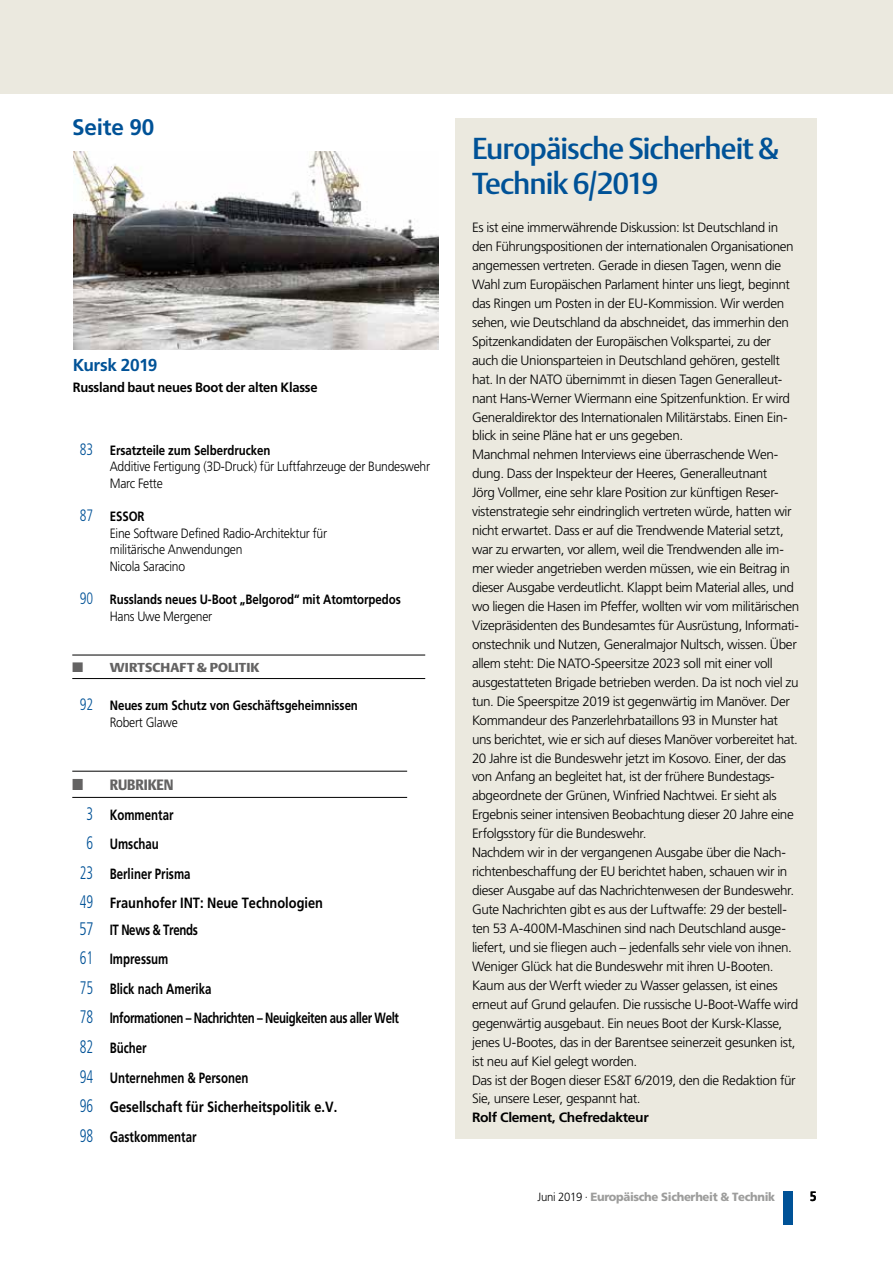
<style>
.page{position:relative;width:893px;height:1263px;background:#fff}
.page>*{position:absolute;margin:0;border:0;box-sizing:border-box;transform-origin:0 0}
.t1{font:30px/35.4px "DTL Argo T Medium";letter-spacing:-.035em;color:#005297}
.t2{font:700 22.5px "Frutiger LT Pro";letter-spacing:-.01em;color:#005297}
.t3{font:700 17.25px "Frutiger LT Pro";letter-spacing:-.025em;color:#005297}
.t4{font:700 14.85px/29.5px "Frutiger LT Pro";color:#000;scale:.77 1}
.t5{font:700 14.85px "Frutiger LT Pro";color:#000;scale:.86 1}
.t6{font:14.85px "DTL Argo T Black";letter-spacing:-.005em;color:#646363;scale:.91 1}
.t7{font:300 13.5px/18.9px "Frutiger LT Pro";letter-spacing:-.025em;color:#000}
.t8{font:300 13.5px/16.5px "Frutiger LT Pro";letter-spacing:-.025em;color:#000;scale:.9 1}
.t9{font:700 13.5px/16.5px "Frutiger LT Pro";letter-spacing:-.005em;color:#000;scale:.85 1}
.t10{font:700 13.5px "Frutiger LT Pro";letter-spacing:-.005em;color:#000;scale:.96 1}
.t11{font:700 13.5px "Frutiger LT Pro";letter-spacing:-.025em;color:#000}
.t12{font:700 13.5px "Frutiger";color:#000;scale:.9 1}
.t13{font:12.9px "DTL Argo T Black";letter-spacing:.01em;color:#646363;scale:1.05 1}
.t14{font:900 11.85px "Frutiger";letter-spacing:-.03em;color:#9d9d9c;scale:.96 1}
.s1{font-family:"Frutiger";font-stretch:condensed;font-size:16.5px;color:#005297}
.s2{font-weight:700}
.s3{font-family:"Frutiger";font-weight:300;font-stretch:condensed;font-size:16.5px;color:#005297}
.s4{font-weight:300}
.s5{font-family:"Frutiger";font-weight:300;font-stretch:condensed;font-size:18.15px;color:#005297}
.s6{font-family:"Frutiger LT Pro";font-weight:300;color:#000}
</style>
<div class="page">
<div style="left:0;top:0;width:893px;height:94px;background:#ebe9df"></div>
<div style="left:783px;top:1191px;width:9px;height:33px;background:#005297"></div>
<img style="left:73px;top:152px;width:365px;height:198px">
<hr style="left:72px;top:771px;width:335px;height:1px;background:#000">
<hr style="left:72px;top:797px;width:335px;height:1px;background:#000">
<div style="left:455px;top:119px;width:361px;height:1020px;background:#ebe9df"></div>
<hr style="left:72px;top:655px;width:353px;height:1px;background:#000">
<hr style="left:72px;top:678px;width:353px;height:1px;background:#000">
<h2 class="t2" style="left:72px;top:114px;width:83px">Seite 90</h2>
<p class="t3" style="left:73px;top:355px;width:86px">Kursk 2019</p>
<p class="t10" style="left:73px;top:379px;width:256px">Russland baut neues Boot der alten Klasse</p>
<p class="t8" style="left:110px;top:442px;width:357px;text-indent:-30px"><span class="s1">83</span> <span class="s2">Ersatzteile zum Selberdrucken<br></span>Additive Fertigung (3D-Druck) für Luftfahrzeuge der Bundeswehr<br>Marc Fette</p>
<p class="t8" style="left:110px;top:508px;width:243px;text-indent:-30px"><span class="s1">87</span> <span class="s2">ESSOR<br></span>Eine Software Defined Radio-Architektur für militärische Anwendungen<br>Nicola Saracino</p>
<p class="t9" style="left:110px;top:591px;width:344px;text-indent:-30px"><span class="s3">90</span> Russlands neues U-Boot „Belgorod“ mit Atomtorpedos<br><span class="s4">Hans Uwe Mergener</span></p>
<p class="t13" style="left:110px;top:660px;width:144px">WIRTSCHAFT &amp; POLITIK</p>
<p class="t9" style="left:110px;top:697px;width:293px;text-indent:-30px"><span class="s3">92</span> Neues zum Schutz von Geschäftsgeheimnissen<br><span class="s4">Robert Glawe</span></p>
<p class="t6" style="left:110px;top:776px;width:72px">RUBRIKEN</p>
<p class="t4" style="left:87px;top:800px;width:114px"><span class="s5">3</span> Kommentar</p>
<p class="t4" style="left:87px;top:829px;width:95px"><span class="s5">6</span> Umschau</p>
<p class="t4" style="left:80px;top:859px;width:145px"><span class="s5">23</span> Berliner Prisma</p>
<p class="t5" style="left:80px;top:894px;width:284px"><span class="s5">49</span> Fraunhofer INT: Neue Technologien</p>
<p class="t4" style="left:79px;top:915px;width:417px"><span class="s5">57</span> IT News &amp; Trends<br><span class="s5">61</span> Impressum<br><span class="s5">75</span> Blick nach Amerika<br><span class="s5">78</span> Informationen – Nachrichten – Neuigkeiten aus aller Welt<br><span class="s5">82</span> Bücher<br><span class="s5">94</span> Unternehmen &amp; Personen<br><span class="s5">96</span> Gesellschaft für Sicherheitspolitik e.V.<br><span class="s5">98</span> Gastkommentar</p>
<h1 class="t1" style="left:472px;top:130px;width:308px">Europäische Sicherheit &amp;<br>Technik 6/2019</h1>
<p class="t7" style="left:472px;top:218px;width:329px">Es ist eine immerwährende Diskussion: Ist Deutschland in den Führungspositionen der internationalen Organisationen angemessen vertreten. Gerade in diesen Tagen, wenn die Wahl zum Europäischen Parlament hinter uns liegt, beginnt das Ringen um Posten in der EU-Kommission. Wir werden sehen, wie Deutschland da abschneidet, das immerhin den Spitzenkandidaten der Europäischen Volkspartei, zu der auch die Unionsparteien in Deutschland gehören, gestellt hat. In der NATO übernimmt in diesen Tagen Generalleut&shy;nant Hans-Werner Wiermann eine Spitzenfunktion. Er wird Generaldirektor des Internationalen Militärstabs. Einen Ein&shy;blick in seine Pläne hat er uns gegeben.<br>Manchmal nehmen Interviews eine überraschende Wen&shy;dung. Dass der Inspekteur der Heeres, Generalleutnant<br>Jörg Vollmer, eine sehr klare Position zur künftigen Reser&shy;vistenstrategie sehr eindringlich vertreten würde, hatten wir nicht erwartet. Dass er auf die Trendwende Material setzt, war zu erwarten, vor allem, weil die Trendwenden alle im&shy;mer wieder angetrieben werden müssen, wie ein Beitrag in dieser Ausgabe verdeutlicht. Klappt beim Material alles, und wo liegen die Hasen im Pfeffer, wollten wir vom militärischen Vizepräsidenten des Bundesamtes für Ausrüstung, Informati&shy;onstechnik und Nutzen, Generalmajor Nultsch, wissen. Über allem steht: Die NATO-Speersitze 2023 soll mit einer voll ausgestatteten Brigade betrieben werden. Da ist noch viel zu tun. Die Speerspitze 2019 ist gegenwärtig im Manöver. Der Kommandeur des Panzerlehrbataillons 93 in Munster hat uns berichtet, wie er sich auf dieses Manöver vorbereitet hat.<br>20 Jahre ist die Bundeswehr jetzt im Kosovo. Einer, der das von Anfang an begleitet hat, ist der frühere Bundestags&shy;abgeordnete der Grünen, Winfried Nachtwei. Er sieht als Ergebnis seiner intensiven Beobachtung dieser 20 Jahre eine Erfolgsstory für die Bundeswehr.<br>Nachdem wir in der vergangenen Ausgabe über die Nach&shy;richtenbeschaffung der EU berichtet haben, schauen wir in dieser Ausgabe auf das Nachrichtenwesen der Bundeswehr.<br>Gute Nachrichten gibt es aus der Luftwaffe: 29 der bestell&shy;ten 53 A-400M-Maschinen sind nach Deutschland ausge&shy;liefert, und sie fliegen auch – jedenfalls sehr viele von ihnen.<br>Weniger Glück hat die Bundeswehr mit ihren U-Booten.<br>Kaum aus der Werft wieder zu Wasser gelassen, ist eines erneut auf Grund gelaufen. Die russische U-Boot-Waffe wird gegenwärtig ausgebaut. Ein neues Boot der Kursk-Klasse, jenes U-Bootes, das in der Barentsee seinerzeit gesunken ist, ist neu auf Kiel gelegt worden.<br>Das ist der Bogen dieser ES&amp;T 6/2019, den die Redaktion für Sie, unsere Leser, gespannt hat.</p>
<p class="t11" style="left:472px;top:1109px;width:178px">Rolf Clement, Chefredakteur</p>
<p class="t14" style="left:538px;top:1189px;width:249px"><span class="s6">Juni 2019 ·</span> Europäische Sicherheit &amp; Technik</p>
<p class="t12" style="left:810px;top:1189px;width:9px">5</p>
</div>
